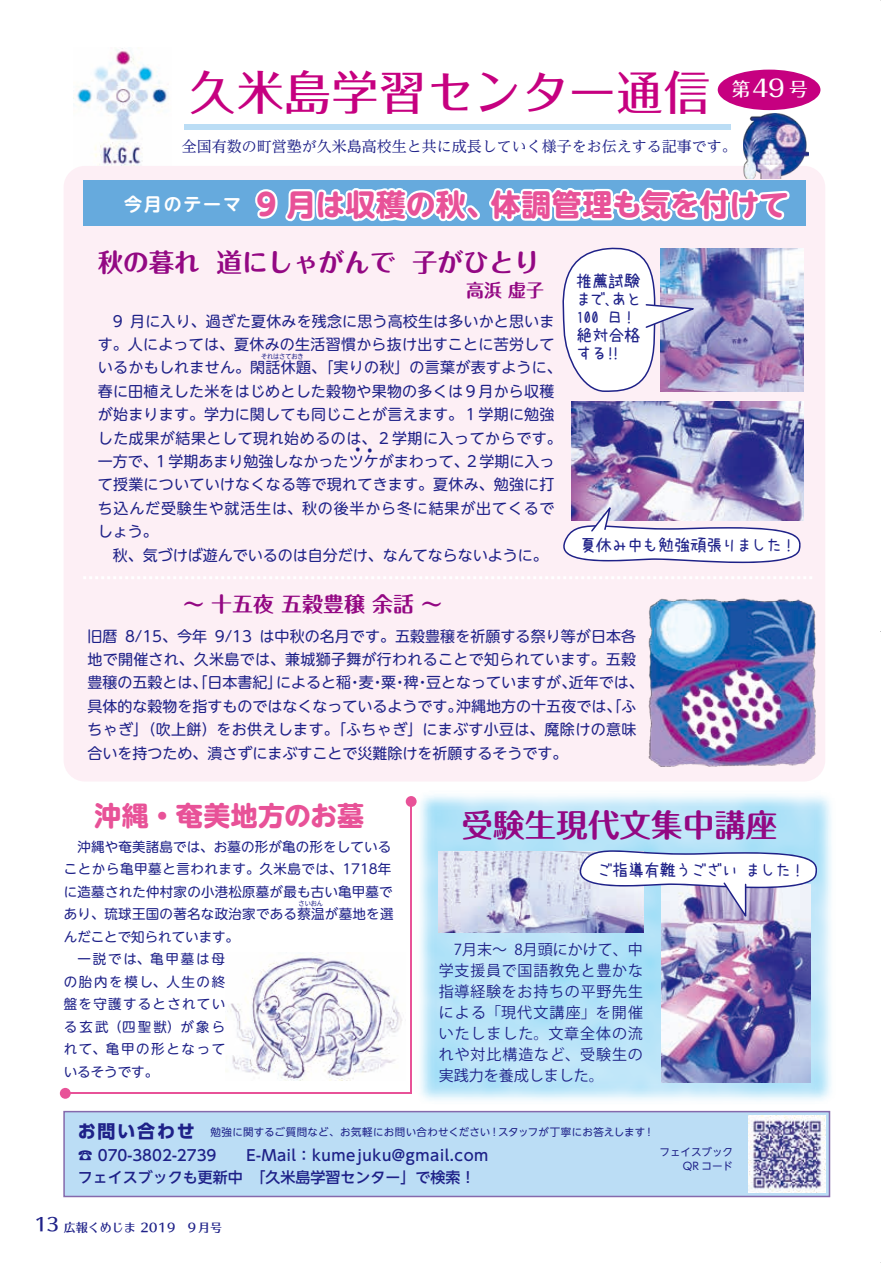
<style>
.page{position:relative;width:893px;height:1263px;background:#fff}
.page>*{position:absolute;margin:0;border:0;box-sizing:border-box;transform-origin:0 0}
.t1{font:500 46.5px "Folk Pro";letter-spacing:.02em;color:#c60080}
.t2{font:700 31.65px "Maru Fo Pro";color:#930883}
.t3{font:700 30px "UD Shin M Go Pro";color:#e85298}
.t4{font:700 27px "UD Shin M Go Pro";letter-spacing:.01em;color:#e85298}
.t5{font:700 25.5px "Maru Fo Pro";color:#930883}
.t6{font:700 21px "Maru Fo Pro";color:#930883}
.t7{font:500 18.6px "Folk Pro";color:#fff}
.t8{font:700 18px "UD Shin Go Pro";letter-spacing:.1em;color:#1e2188}
.t9{font:700 18px "Maru Fo Pro";color:#930883}
.t10{font:16.5px/18px "uzura font";letter-spacing:-.045em;color:#1e2188}
.t11{font:15px/23.4px "UD Shin M Go Pro";letter-spacing:.015em;color:#1e2188}
.t12{font:15px/21px "Koz Go Pr 6 N";letter-spacing:.06em;color:#1e2188;text-align:justify}
.t13{font:500 15px/22.5px "UD Shin Go NT Pro";color:#1e2188}
.t14{font:15px "UD Reimin Pro";color:#1e2188}
.t15{font:13.5px/22.5px "UD Shin M Go Pro";letter-spacing:.02em;color:#1e2188}
.t16{font:12px "UD Typos 512 Std";color:#1e2188}
.t17{font:10.5px/13.5px "UD Shin Go NT Pro";letter-spacing:.015em;color:#1e2188;text-align:right}
.t18{font:6.75px "UD Shin M Go Pro";color:#1e2188;scale:.9 1}
.s1{font-size:23.25px}
.s2{font-size:18px}
</style>
<div class="page">
<img style="left:77px;top:48px;width:91px;height:118px">
<div style="left:64px;top:166px;width:761px;height:615px;background:#fdeff5;border-radius:21px"></div>
<img style="left:371px;top:764px;width:460px;height:384px">
<svg style="left:83px;top:576px;width:729px;height:3px"></svg>
<img style="left:572px;top:402px;width:232px;height:118px">
<img style="left:792px;top:249px;width:12px;height:142px">
<div style="left:83px;top:181px;width:723px;height:45px;background:#6ad"></div>
<hr style="left:410px;top:800px;width:2px;height:294px;background:#e85298">
<div style="left:406px;top:796px;width:11px;height:11px;background:#e85298;border-radius:50%"></div>
<hr style="left:63px;top:1093px;width:349px;height:1px;background:#e85298">
<div style="left:60px;top:1088px;width:11px;height:11px;background:#e85298;border-radius:50%"></div>
<svg style="left:563px;top:502px;width:240px;height:61px"></svg>
<svg style="left:253px;top:69px;width:539px;height:323px"></svg>
<img style="left:226px;top:952px;width:180px;height:129px">
<img style="left:643px;top:598px;width:177px;height:173px">
<img style="left:661px;top:921px;width:149px;height:162px">
<img style="left:439px;top:851px;width:204px;height:82px">
<svg style="left:574px;top:850px;width:245px;height:71px"></svg>
<div style="left:64px;top:1111px;width:765px;height:85px;background:#bbddf5"></div>
<div style="left:63px;top:1111px;width:767px;height:86px;border:2px solid #8569ac"></div>
<img style="left:749px;top:1115px;width:76px;height:77px">
<div style="left:184px;top:124px;width:547px;height:6px;background:#bbddf5"></div>
<div style="left:718px;top:70px;width:102px;height:40px;background:#c60080;border-radius:50%"></div>
<img style="left:743px;top:114px;width:65px;height:65px">
<h1 class="t1" style="left:190px;top:53px;width:522px">久米島学習センター通信</h1>
<p class="t14" style="left:182px;top:135px;width:557px">全国有数の町営塾が久米島高校生と共に成長していく様子をお伝えする記事です。</p>
<p class="t7" style="left:732px;top:73px;width:77px">第<span class="s1">49</span> 号</p>
<h3 class="t3" style="left:124px;top:180px;width:667px"><sup>今月のテーマ</sup> 9 月は収穫の秋、体調管理も気を付けて</h3>
<h3 class="t5" style="left:98px;top:242px;width:443px">秋の暮れ 道にしゃがんで 子がひとり</h3>
<p class="t9" style="left:466px;top:275px;width:79px">高浜虚子</p>
<p class="t11" style="left:98px;top:308px;width:466px;text-indent:15px">9 月に入り、過ぎた夏休みを残念に思う高校生は多いかと思います。人によっては、夏休みの生活習慣から抜け出すことに苦労しているかもしれません。閑話休題、「実りの秋」の言葉が表すように、春に田植えした米をはじめとした穀物や果物の多くは９月から収穫が始まります。学力に関しても同じことが言えます。１学期に勉強した成果が結果として現れ始めるのは、２学期に入ってからです。一方で、１学期あまり勉強しなかったツケがまわって、２学期に入って授業についていけなくなる等で現れてきます。夏休み、勉強に打ち込んだ受験生や就活生は、秋の後半から冬に結果が出てくるでしょう。<br>　秋、気づけば遊んでいるのは自分だけ、なんてならないように。</p>
<h3 class="t6" style="left:183px;top:588px;width:260px">～十五夜五穀豊穣余話～</h3>
<p class="t18" style="left:261px;top:350px;width:49px">それはさておき</p>
<p class="t10" style="left:576px;top:272px;width:68px">推薦試験まで、あと<br>100 日！絶対合格する！！</p>
<p class="t10" style="left:580px;top:536px;width:219px">夏休み中も勉強頑張りました！</p>
<p class="t11" style="left:87px;top:623px;width:558px">旧暦 8/15、今年 9/13 は中秋の名月です。五穀豊穣を祈願する祭り等が日本各地で開催され、久米島では、兼城獅子舞が行われることで知られています。五穀豊穣の五穀とは、「日本書紀」によると稲・麦・粟・稗・豆となっていますが、近年では、具体的な穀物を指すものではなくなっているようです。沖縄地方の十五夜では、「ふちゃぎ」（吹上餅）をお供えします。「ふちゃぎ」にまぶす小豆は、魔除けの意味合いを持つため、潰さずにまぶすことで災難除けを祈願するそうです。</p>
<h3 class="t4" style="left:94px;top:793px;width:271px">沖縄・奄美地方のお墓</h3>
<p class="t15" style="left:64px;top:835px;width:331px">　沖縄や奄美諸島では、お墓の形が亀の形をしていることから亀甲墓と言われます。久米島では、1718年に造墓された仲村家の小港松原墓が最も古い亀甲墓であり、琉球王国の著名な政治家である蔡温が墓地を選んだことで知られています。<br>　一説では、亀甲墓は母<br>の胎内を模し、人生の終<br>盤を守護するとされてい<br>る玄武（四聖獣）が象ら<br>れて、亀甲の形となって<br>いるそうです。</p>
<p class="t18" style="left:299px;top:898px;width:28px">さいおん</p>
<h2 class="t2" style="left:462px;top:800px;width:317px">受験生現代文集中講座</h2>
<p class="t10" style="left:596px;top:861px;width:211px">ご指導有難うございました！</p>
<p class="t12" style="left:439px;top:939px;width:206px;text-indent:15px">7月末～ 8月頭にかけて、中学支援員で国語教免と豊かな指導経験をお持ちの平野先生による「現代文講座」を開催いたしました。文章全体の流れや対比構造など、受験生の実践力を養成しました。</p>
<p class="t8" style="left:78px;top:1116px;width:118px">お問い合わせ</p>
<p class="t13" style="left:78px;top:1143px;width:412px">☎ 070-3802-2739　　E-Mail：kumejuku@gmail.comフェイスブックも更新中　「久米島学習センター」で検索！</p>
<p class="t17" style="left:659px;top:1145px;width:75px">フェイスブック<br>QR コード</p>
<p class="t17" style="left:210px;top:1125px;width:445px">勉強に関するご質問など、お気軽にお問い合わせください！スタッフが丁寧にお答えします！</p>
<p class="t16" style="left:34px;top:1217px;width:189px"><span class="s2">13</span> 広報くめじま 2019　9月号</p>
</div>
